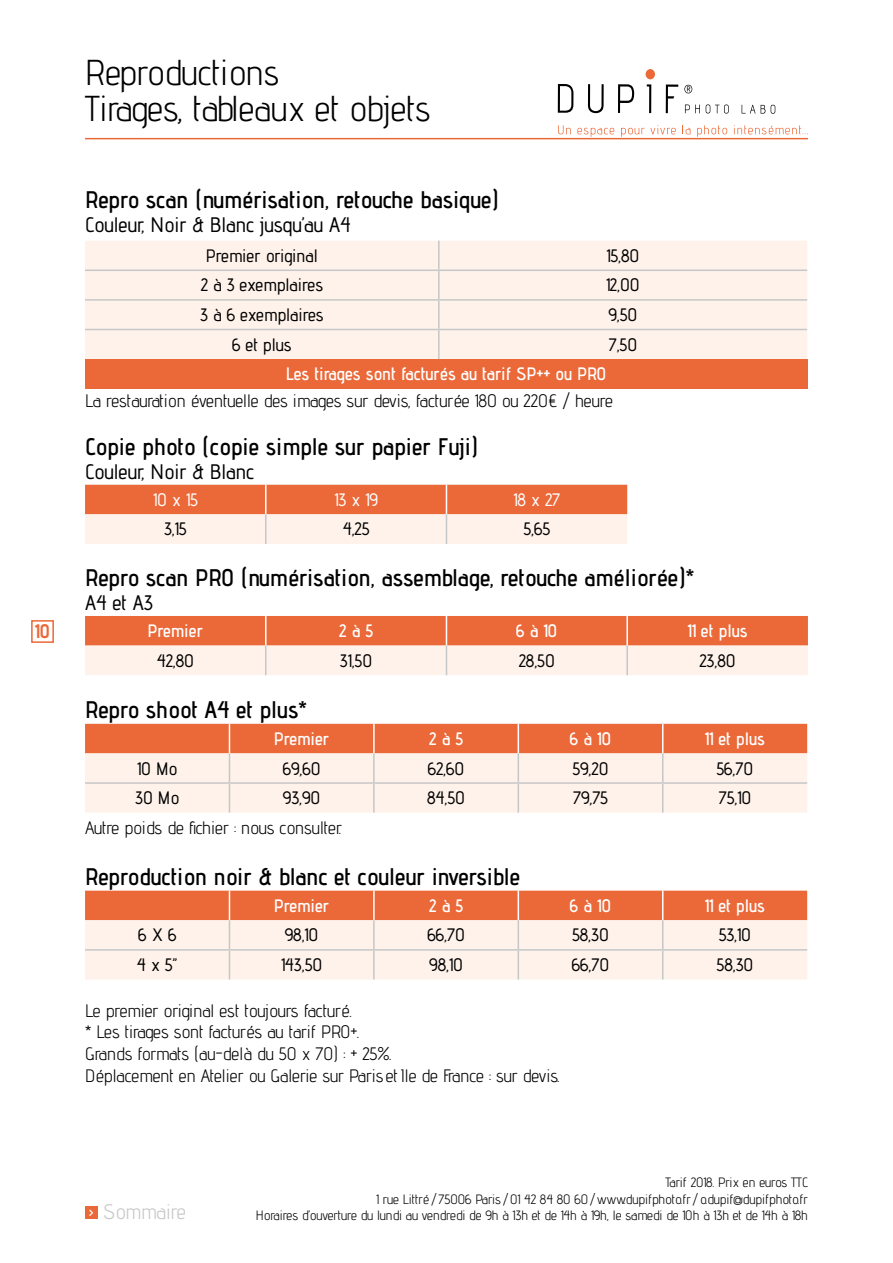
<style>
.page{position:relative;width:893px;height:1263px;background:#fff}
.page>*{position:absolute;margin:0;border:0;box-sizing:border-box;transform-origin:0 0}
.t1{font:36px/36px "Advent Pro";color:#000}
.t2{font:600 24px "Advent Pro";color:#000}
.t3{font:500 21px "Advent Pro";color:#000}
.t4{font:21px "Advent Pro";color:#c6c7c8}
.t5{font:700 19.5px "Advent Pro";color:#eb6838}
.t6{font:18px/21.6px "Advent Pro";color:#000}
.t7{font:500 18px "Advent Pro";color:#000}
.t8{font:600 18px "Advent Pro";color:#fff}
.t9{font:500 18px "Advent Pro";color:#fff}
.t10{font:13.5px/16.2px "Advent Pro";color:#000;text-align:right}
.s1{font-weight:700;font-size:11.7px;color:#fff}
</style>
<div class="page">
<div style="left:31px;top:620px;width:23px;height:23px;border:2px solid #eb6838"></div>
<hr style="left:85px;top:138px;width:723px;height:1px;background:#eb6838">
<div style="left:85px;top:241px;width:722px;height:118px;background:#fef2ea"></div>
<div style="left:85px;top:359px;width:722px;height:30px;background:#eb6838"></div>
<hr style="left:85px;top:270px;width:354px;height:1px;background:#c6c7c8">
<hr style="left:439px;top:270px;width:368px;height:1px;background:#c6c7c8">
<hr style="left:439px;top:299px;width:368px;height:2px;background:#c6c7c8">
<hr style="left:439px;top:329px;width:368px;height:1px;background:#c6c7c8">
<hr style="left:438px;top:241px;width:2px;height:29px;background:#c6c7c8">
<hr style="left:438px;top:271px;width:2px;height:28px;background:#c6c7c8">
<hr style="left:438px;top:301px;width:2px;height:28px;background:#c6c7c8">
<hr style="left:438px;top:330px;width:2px;height:29px;background:#c6c7c8">
<hr style="left:85px;top:299px;width:354px;height:2px;background:#c6c7c8">
<hr style="left:85px;top:329px;width:354px;height:1px;background:#c6c7c8">
<svg style="left:85px;top:485px;width:542px;height:59px;background:#f4ae92"></svg>
<hr style="left:265px;top:514px;width:1px;height:30px;background:#c6c7c8">
<hr style="left:446px;top:514px;width:1px;height:30px;background:#c6c7c8">
<svg style="left:85px;top:616px;width:723px;height:59px;background:#f4ad91"></svg>
<hr style="left:626px;top:616px;width:2px;height:30px;background:#fff">
<hr style="left:626px;top:646px;width:2px;height:29px;background:#c6c7c8">
<svg style="left:85px;top:724px;width:722px;height:89px;background:#f6c4af"></svg>
<svg style="left:85px;top:891px;width:722px;height:88px;background:#f6c3af"></svg>
<div style="left:85px;top:1206px;width:13px;height:13px;background:#eb6838"></div>
<svg style="left:558px;top:125px;width:13px;height:9px"></svg>
<svg style="left:577px;top:128px;width:37px;height:9px"></svg>
<svg style="left:621px;top:125px;width:55px;height:12px"></svg>
<svg style="left:682px;top:125px;width:8px;height:9px"></svg>
<svg style="left:697px;top:125px;width:30px;height:12px"></svg>
<svg style="left:734px;top:125px;width:74px;height:9px"></svg>
<svg style="left:558px;top:84px;width:15px;height:29px"></svg>
<svg style="left:588px;top:84px;width:16px;height:29px"></svg>
<svg style="left:618px;top:84px;width:16px;height:29px"></svg>
<svg style="left:647px;top:84px;width:4px;height:29px"></svg>
<svg style="left:666px;top:85px;width:12px;height:28px"></svg>
<svg style="left:685px;top:105px;width:15px;height:8px"></svg>
<svg style="left:706px;top:104px;width:23px;height:10px"></svg>
<svg style="left:742px;top:105px;width:13px;height:9px"></svg>
<svg style="left:761px;top:105px;width:4px;height:9px"></svg>
<svg style="left:771px;top:105px;width:4px;height:9px"></svg>
<svg style="left:684px;top:85px;width:8px;height:8px"></svg>
<div style="left:646px;top:69px;width:9px;height:10px;background:#eb6937;border-radius:50%"></div>
<p class="t5" style="left:35px;top:619px;width:17px">10</p>
<h1 class="t1" style="left:85px;top:53px;width:347px">Reproductions<br>Tirages, tableaux et objets</h1>
<h2 class="t2" style="left:85px;top:185px;width:416px">Repro scan (numérisation, retouche basique)</h2>
<p class="t3" style="left:85px;top:212px;width:267px">Couleur, Noir &amp; Blanc jusqu’au A4</p>
<p class="t7" style="left:206px;top:244px;width:113px">Premier original</p>
<p class="t7" style="left:606px;top:244px;width:34px">15,80</p>
<p class="t7" style="left:201px;top:274px;width:124px">2 à 3 exemplaires</p>
<p class="t7" style="left:606px;top:274px;width:35px">12,00</p>
<p class="t7" style="left:200px;top:304px;width:125px">3 à 6 exemplaires</p>
<p class="t7" style="left:608px;top:304px;width:30px">9,50</p>
<p class="t7" style="left:232px;top:333px;width:61px">6 et plus</p>
<p class="t7" style="left:609px;top:333px;width:30px">7,50</p>
<p class="t8" style="left:286px;top:363px;width:322px">Les tirages sont facturés au tarif SP++ ou PRO</p>
<p class="t6" style="left:85px;top:389px;width:529px">La restauration éventuelle des images sur devis, facturée 180 ou 220€ / heure</p>
<h2 class="t2" style="left:85px;top:432px;width:395px">Copie photo (copie simple sur papier Fuji)</h2>
<p class="t3" style="left:85px;top:458px;width:171px">Couleur, Noir &amp; Blanc</p>
<p class="t9" style="left:153px;top:488px;width:46px">10 x 15</p>
<p class="t9" style="left:334px;top:488px;width:45px">13 x 19</p>
<p class="t9" style="left:513px;top:488px;width:48px">18 x 27</p>
<p class="t7" style="left:164px;top:518px;width:24px">3,15</p>
<p class="t7" style="left:343px;top:518px;width:28px">4,25</p>
<p class="t7" style="left:523px;top:518px;width:28px">5,65</p>
<h2 class="t2" style="left:85px;top:563px;width:611px">Repro scan PRO (numérisation, assemblage, retouche améliorée)*</h2>
<p class="t3" style="left:85px;top:590px;width:69px">A4 et A3</p>
<p class="t8" style="left:148px;top:620px;width:57px">Premier</p>
<p class="t8" style="left:339px;top:620px;width:35px">2 à 5</p>
<p class="t8" style="left:516px;top:620px;width:43px">6 à 10</p>
<p class="t8" style="left:687px;top:620px;width:62px">11 et plus</p>
<p class="t7" style="left:157px;top:649px;width:39px">42,80</p>
<p class="t7" style="left:340px;top:649px;width:34px">31,50</p>
<p class="t7" style="left:519px;top:649px;width:38px">28,50</p>
<p class="t7" style="left:699px;top:649px;width:38px">23,80</p>
<h2 class="t2" style="left:85px;top:695px;width:223px">Repro shoot A4 et plus*</h2>
<p class="t8" style="left:274px;top:727px;width:57px">Premier</p>
<p class="t8" style="left:429px;top:727px;width:35px">2 à 5</p>
<p class="t8" style="left:570px;top:727px;width:43px">6 à 10</p>
<p class="t8" style="left:705px;top:727px;width:62px">11 et plus</p>
<p class="t7" style="left:137px;top:757px;width:42px">10 Mo</p>
<p class="t7" style="left:283px;top:757px;width:40px">69,60</p>
<p class="t7" style="left:428px;top:757px;width:38px">62,60</p>
<p class="t7" style="left:572px;top:757px;width:38px">59,20</p>
<p class="t7" style="left:716px;top:757px;width:38px">56,70</p>
<p class="t7" style="left:135px;top:787px;width:45px">30 Mo</p>
<p class="t7" style="left:283px;top:787px;width:39px">93,90</p>
<p class="t7" style="left:427px;top:787px;width:40px">84,50</p>
<p class="t7" style="left:573px;top:787px;width:36px">79,75</p>
<p class="t7" style="left:719px;top:787px;width:34px">75,10</p>
<p class="t6" style="left:85px;top:816px;width:258px">Autre poids de fichier : nous consulter.</p>
<h2 class="t2" style="left:85px;top:861px;width:437px">Reproduction noir &amp; blanc et couleur inversible</h2>
<p class="t8" style="left:274px;top:894px;width:57px">Premier</p>
<p class="t8" style="left:429px;top:894px;width:35px">2 à 5</p>
<p class="t8" style="left:570px;top:894px;width:43px">6 à 10</p>
<p class="t8" style="left:705px;top:894px;width:62px">11 et plus</p>
<p class="t7" style="left:138px;top:924px;width:40px">6 X 6</p>
<p class="t7" style="left:285px;top:924px;width:35px">98,10</p>
<p class="t7" style="left:427px;top:924px;width:39px">66,70</p>
<p class="t7" style="left:572px;top:924px;width:38px">58,30</p>
<p class="t7" style="left:719px;top:924px;width:34px">53,10</p>
<p class="t7" style="left:137px;top:954px;width:43px">4 x 5”</p>
<p class="t7" style="left:281px;top:954px;width:43px">143,50</p>
<p class="t7" style="left:429px;top:954px;width:35px">98,10</p>
<p class="t7" style="left:572px;top:954px;width:39px">66,70</p>
<p class="t7" style="left:717px;top:954px;width:38px">58,30</p>
<p class="t6" style="left:85px;top:999px;width:476px">Le premier original est toujours facturé.<br>* Les tirages sont facturés au tarif PRO+.<br>Grands formats (au-delà du 50 x 70) : + 25%.<br>Déplacement en Atelier ou Galerie sur Paris etIle de France : sur devis.</p>
<p class="t4" style="left:89px;top:1198px;width:98px"><span class="s1">&gt;</span> Sommaire</p>
<p class="t10" style="left:256px;top:1174px;width:553px">Tarif 2018. Prix en euros TTC<br>1 rue Littré / 75006 Paris /01 42 84 80 60/www.dupifphoto.fr / o.dupif@dupifphoto.fr<br>Horaires d’ouverture du lundi au vendredi de 9h à 13h et de 14h à 19h, le samedi de 10h à 13h et de 14h à 18h</p>
</div>
